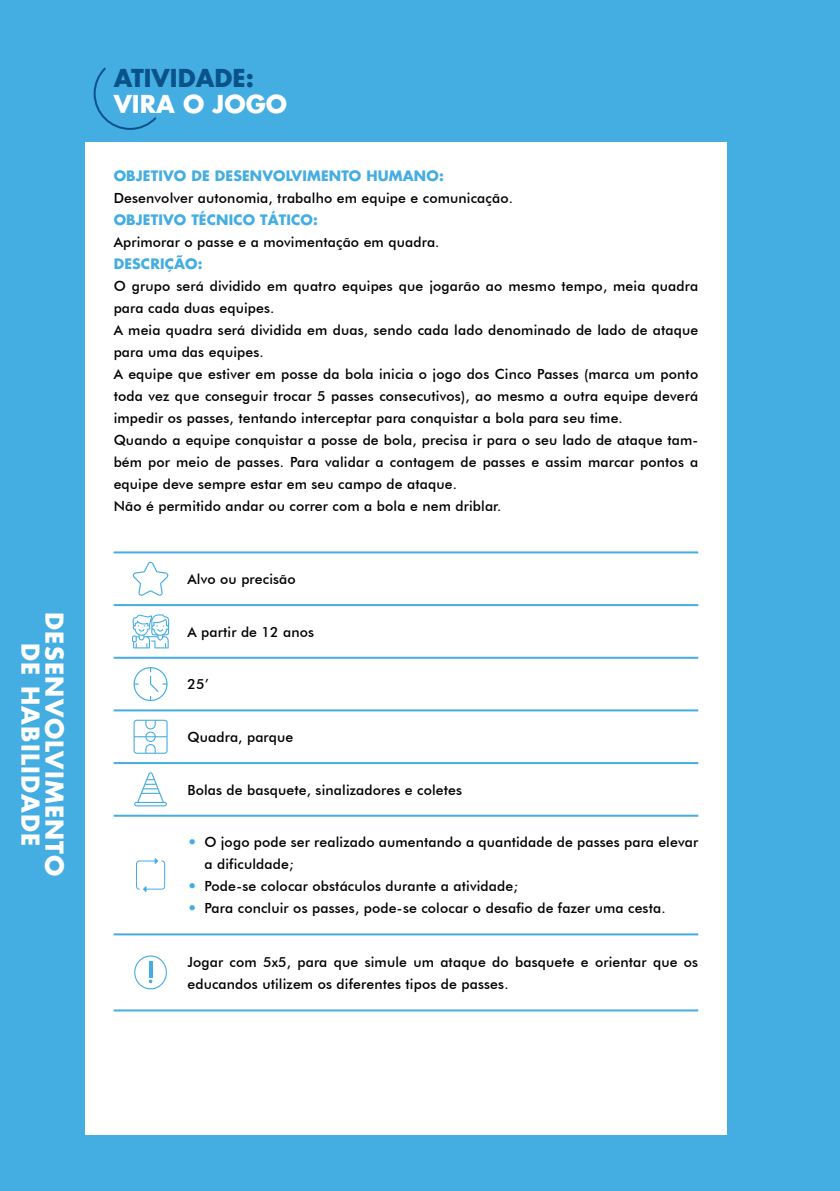
<style>
.page{position:relative;width:840px;height:1191px;background:#fff}
.page>*{position:absolute;margin:0;border:0;box-sizing:border-box;transform-origin:0 0}
.t1{font:700 24px/24px "Futura";letter-spacing:.05em;color:#fff;text-align:center}
.t2{font:700 24px "Futura";color:#0a538a}
.t3{font:700 24px "Futura";color:#fff}
.t4{font:500 14px/22px "Futura BT";letter-spacing:.01em;color:#000}
.t5{font:700 14px "Futura";letter-spacing:.01em;color:#44ade2}
.s1{font-family:"Futura Std";font-weight:700;color:#44ade2}
</style>
<div class="page">
<div style="left:0;top:0;width:839px;height:1191px;background:#44ade2"></div>
<div style="left:85px;top:142px;width:641px;height:992px;background:#fff"></div>
<hr style="left:114px;top:551px;width:583px;height:2px;background:#44ade2">
<hr style="left:114px;top:604px;width:583px;height:2px;background:#44ade2">
<hr style="left:114px;top:709px;width:583px;height:2px;background:#44ade2">
<hr style="left:114px;top:657px;width:583px;height:2px;background:#44ade2">
<hr style="left:114px;top:762px;width:583px;height:2px;background:#44ade2">
<hr style="left:114px;top:814px;width:583px;height:2px;background:#44ade2">
<hr style="left:114px;top:933px;width:583px;height:2px;background:#44ade2">
<hr style="left:114px;top:1009px;width:583px;height:2px;background:#44ade2">
<svg style="left:93px;top:67px;width:64px;height:63px"></svg>
<svg style="left:134px;top:955px;width:33px;height:34px"></svg>
<svg style="left:136px;top:858px;width:29px;height:34px"></svg>
<svg style="left:134px;top:772px;width:33px;height:34px"></svg>
<svg style="left:133px;top:719px;width:34px;height:34px"></svg>
<svg style="left:133px;top:667px;width:34px;height:34px"></svg>
<svg style="left:132px;top:562px;width:36px;height:34px"></svg>
<svg style="left:132px;top:614px;width:37px;height:34px"></svg>
<h1 class="t1" style="left:67px;top:612px;width:266px;rotate:90deg">DESENVOLVIMENTO<br>DE HABILIDADE</h1>
<h1 class="t2" style="left:114px;top:62px;width:142px">ATIVIDADE:</h1>
<h1 class="t3" style="left:114px;top:88px;width:175px">VIRA O JOGO</h1>
<p class="t5" style="left:114px;top:167px;width:331px">OBJETIVO DE DESENVOLVIMENTO HUMANO:</p>
<p class="t4" style="left:114px;top:187px;width:400px">Desenvolver autonomia, trabalho em equipe e comunicação.</p>
<p class="t5" style="left:114px;top:211px;width:206px">OBJETIVO TÉCNICO TÁTICO:</p>
<p class="t4" style="left:114px;top:231px;width:327px">Aprimorar o passe e a movimentação em quadra.</p>
<p class="t5" style="left:114px;top:255px;width:90px">DESCRIÇÃO:</p>
<p class="t4" style="left:114px;top:275px;width:585px">O grupo será dividido em quatro equipes que jogarão ao mesmo tempo, meia quadra para cada duas equipes.<br>A meia quadra será dividida em duas, sendo cada lado denominado de lado de ataque para uma das equipes.<br>A equipe que estiver em posse da bola inicia o jogo dos Cinco Passes (marca um ponto toda vez que conseguir trocar 5 passes consecutivos), ao mesmo a outra equipe deverá impedir os passes, tentando interceptar para conquistar a bola para seu time.<br>Quando a equipe conquistar a posse de bola, precisa ir para o seu lado de ataque tam&shy;bém por meio de passes. Para validar a contagem de passes e assim marcar pontos a equipe deve sempre estar em seu campo de ataque.<br>Não é permitido andar ou correr com a bola e nem driblar.</p>
<p class="t4" style="left:187px;top:568px;width:110px">Alvo ou precisão</p>
<p class="t4" style="left:187px;top:620px;width:128px">A partir de 12 anos</p>
<p class="t4" style="left:187px;top:673px;width:23px">25’</p>
<p class="t4" style="left:187px;top:726px;width:107px">Quadra, parque</p>
<p class="t4" style="left:187px;top:778px;width:276px">Bolas de basquete, sinalizadores e coletes</p>
<p class="t4" style="left:204px;top:831px;width:495px;text-indent:-17px"><span class="s1">•</span> O jogo pode ser realizado aumentando a quantidade de passes para elevar a dificuldade;</p>
<p class="t4" style="left:187px;top:875px;width:332px"><span class="s1">•</span> Pode-se colocar obstáculos durante a atividade;</p>
<p class="t4" style="left:187px;top:897px;width:479px"><span class="s1">•</span> Para concluir os passes, pode-se colocar o desafio de fazer uma cesta.</p>
<p class="t4" style="left:187px;top:950px;width:512px">Jogar com 5x5, para que simule um ataque do basquete e orientar que os educandos utilizem os diferentes tipos de passes.</p>
</div>
